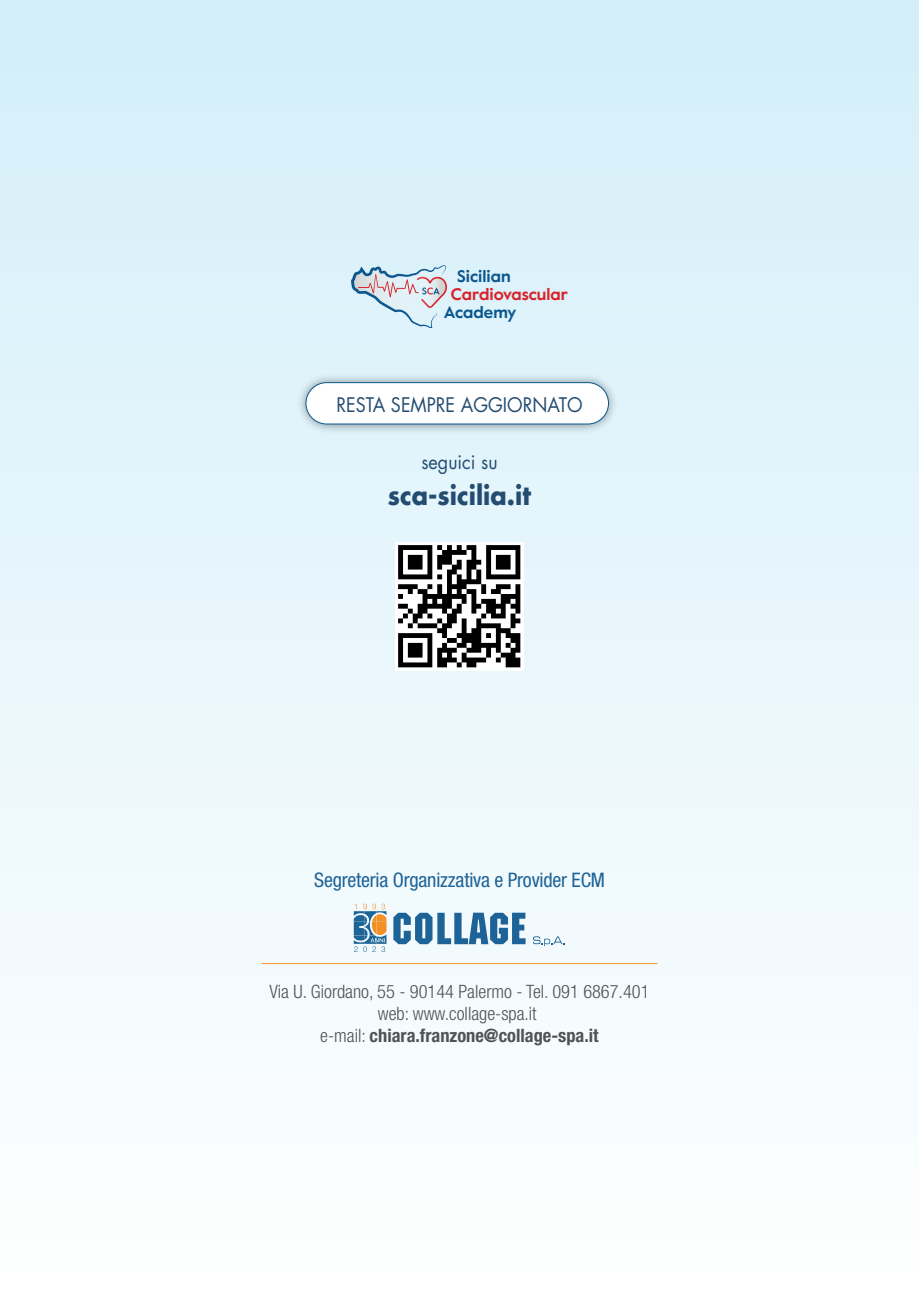
<style>
.page{position:relative;width:919px;height:1289px;background:#fff}
.page>*{position:absolute;margin:0;border:0;box-sizing:border-box;transform-origin:0 0}
.t1{font:700 26.1px "Futura Std";color:#234c70;scale:.92 1}
.t2{font:condensed 20.1px "Helvetica Neue LT Std";letter-spacing:-.01em;color:#1d6397}
.t3{font:19.5px "Futura Std";color:#234c70;scale:.92 1}
.t4{font:300 condensed 18.45px/22px "Helvetica Neue LT Std";color:#505353;text-align:center}
.t5{font:700 16.65px "Value";color:#0b578f}
.t6{font:700 16.65px "Value";color:#d9232a}
.s1{font-weight:700}
</style>
<div class="page">
<div style="left:0;top:0;width:918px;height:1288px;background:linear-gradient(to bottom,#d3eff9,#fefefe)"></div>
<img style="left:291px;top:368px;width:331px;height:71px">
<div style="left:306px;top:382px;width:302px;height:42px;background:#fff;border-radius:21px"></div>
<div style="left:305px;top:382px;width:304px;height:42px;border:1px solid #0b578f;border-radius:21px"></div>
<svg style="left:351px;top:265px;width:96px;height:63px;background:#cbd8e3"></svg>
<hr style="left:261px;top:963px;width:396px;height:1px;background:#f39124">
<svg style="left:393px;top:912px;width:132px;height:32px"></svg>
<svg style="left:533px;top:936px;width:31px;height:10px"></svg>
<img style="left:395px;top:542px;width:128px;height:128px">
<svg style="left:354px;top:903px;width:32px;height:49px"></svg>
<p class="t5" style="left:457px;top:265px;width:55px">Sicilian</p>
<p class="t6" style="left:451px;top:282px;width:118px">Cardiovascular</p>
<p class="t5" style="left:444px;top:300px;width:74px">Academy</p>
<p class="t3" style="left:336px;top:392px;width:269px">RESTA SEMPRE AGGIORNATO</p>
<p class="t3" style="left:421px;top:449px;width:84px">seguici su</p>
<h1 class="t1" style="left:388px;top:477px;width:157px">sca-sicilia.it</h1>
<p class="t2" style="left:314px;top:868px;width:292px">Segreteria Organizzativa e Provider ECM</p>
<p class="t4" style="left:269px;top:980px;width:381px">Via U. Giordano, 55 - 90144 Palermo - Tel. 091 6867.401 web: www.collage-spa.it<br>e-mail: <span class="s1">chiara.franzone@collage-spa.it</span></p>
</div>
